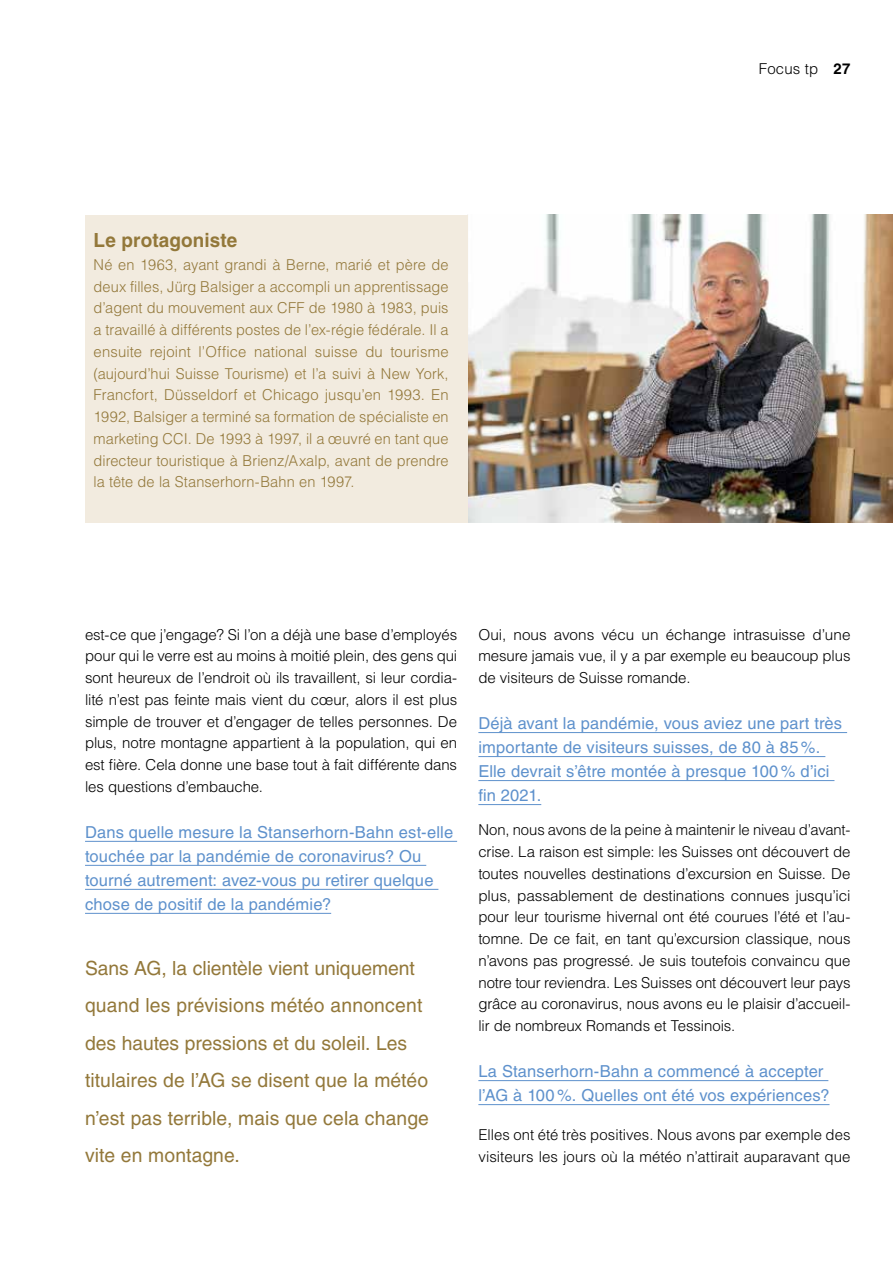
<style>
.page{position:relative;width:893px;height:1263px;background:#fff}
.page>*{position:absolute;margin:0;border:0;box-sizing:border-box;transform-origin:0 0}
.t1{font:19.5px/37.5px "Helvetica LT Std";letter-spacing:.005em;color:#93783a}
.t2{font:700 19.5px "Helvetica LT Std";letter-spacing:.005em;color:#93783a}
.t3{font:16.5px/24px "Helvetica LT Std";letter-spacing:.01em;color:#5e91cc}
.t4{font:300 15px/21.8px "Helvetica LT Std";letter-spacing:-.005em;color:#000;text-align:justify}
.t5{font:300 15px/21.8px "Helvetica LT Std";letter-spacing:.005em;color:#93783a;text-align:justify}
.s1{font-weight:700}
</style>
<div class="page">
<hr style="left:478px;top:732px;width:369px;height:1px;background:#5e91cc">
<hr style="left:478px;top:756px;width:347px;height:1px;background:#5e91cc">
<hr style="left:478px;top:780px;width:356px;height:1px;background:#5e91cc">
<hr style="left:478px;top:804px;width:63px;height:1px;background:#5e91cc">
<hr style="left:478px;top:1080px;width:350px;height:1px;background:#5e91cc">
<hr style="left:478px;top:1104px;width:351px;height:1px;background:#5e91cc">
<hr style="left:85px;top:841px;width:372px;height:1px;background:#5e91cc">
<hr style="left:85px;top:865px;width:341px;height:1px;background:#5e91cc">
<hr style="left:85px;top:889px;width:353px;height:1px;background:#5e91cc">
<hr style="left:85px;top:913px;width:246px;height:1px;background:#5e91cc">
<img style="left:468px;top:215px;width:425px;height:307px">
<div style="left:85px;top:215px;width:383px;height:307px;background:#f2ebdf"></div>
<p class="t4" style="left:759px;top:58px;width:93px">Focus tp <span class="s1">27</span></p>
<h1 class="t2" style="left:94px;top:229px;width:145px">Le protagoniste</h1>
<p class="t5" style="left:94px;top:253px;width:357px">Né en 1963, ayant grandi à Berne, marié et père de deux filles, Jürg Balsiger a accompli un apprentissage d’agent du mouvement aux CFF de 1980 à 1983, puis a travaillé à différents postes de l’ex-régie fédérale. Il a ensuite rejoint l’Office national suisse du tourisme (aujourd’hui Suisse Tourisme) et l’a suivi à New York, Francfort, Düsseldorf et Chicago jusqu’en 1993. En 1992, Balsiger a terminé sa formation de spécialiste en marketing CCI. De 1993 à 1997, il a œuvré en tant que directeur touristique à Brienz/Axalp, avant de prendre la tête de la Stanserhorn-Bahn en 1997.</p>
<p class="t4" style="left:85px;top:623px;width:374px">est-ce que j’engage? Si l’on a déjà une base d’employés pour qui le verre est au moins à moitié plein, des gens qui sont heureux de l’endroit où ils travaillent, si leur cordia&shy;lité n’est pas feinte mais vient du cœur, alors il est plus simple de trouver et d’engager de telles personnes. De plus, notre montagne appartient à la population, qui en est fière. Cela donne une base tout à fait différente dans les questions d’embauche.</p>
<p class="t3" style="left:85px;top:820px;width:370px">Dans quelle mesure la Stanserhorn-Bahn est-elle touchée par la pandémie de coronavirus? Ou tourné autrement: avez-vous pu retirer quelque chose de positif de la pandémie?</p>
<h1 class="t1" style="left:85px;top:949px;width:345px">Sans AG, la clientèle vient uniquement quand les prévisions météo annoncent des hautes pressions et du soleil. Les titulaires de l’AG se disent que la météo n’est pas terrible, mais que cela change vite en montagne.</h1>
<p class="t4" style="left:478px;top:623px;width:374px">Oui, nous avons vécu un échange intrasuisse d’une mesure jamais vue, il y a par exemple eu beaucoup plus de visiteurs de Suisse romande.</p>
<p class="t3" style="left:478px;top:711px;width:365px">Déjà avant la pandémie, vous aviez une part très importante de visiteurs suisses, de 80 à 85%.<br>Elle devrait s’être montée à presque 100% d’ici fin 2021.</p>
<p class="t4" style="left:478px;top:819px;width:374px">Non, nous avons de la peine à maintenir le niveau d’avant&shy;crise. La raison est simple: les Suisses ont découvert de toutes nouvelles destinations d’excursion en Suisse. De plus, passablement de destinations connues jusqu’ici pour leur tourisme hivernal ont été courues l’été et l’au&shy;tomne. De ce fait, en tant qu’excursion classique, nous n’avons pas progressé. Je suis toutefois convaincu que notre tour reviendra. Les Suisses ont découvert leur pays grâce au coronavirus, nous avons eu le plaisir d’accueil&shy;lir de nombreux Romands et Tessinois.</p>
<p class="t3" style="left:478px;top:1059px;width:353px">La Stanserhorn-Bahn a commencé à accepter l’AG à 100%. Quelles ont été vos expériences?</p>
<p class="t4" style="left:478px;top:1123px;width:374px">Elles ont été très positives. Nous avons par exemple des visiteurs les jours où la météo n’attirait auparavant que</p>
</div>
